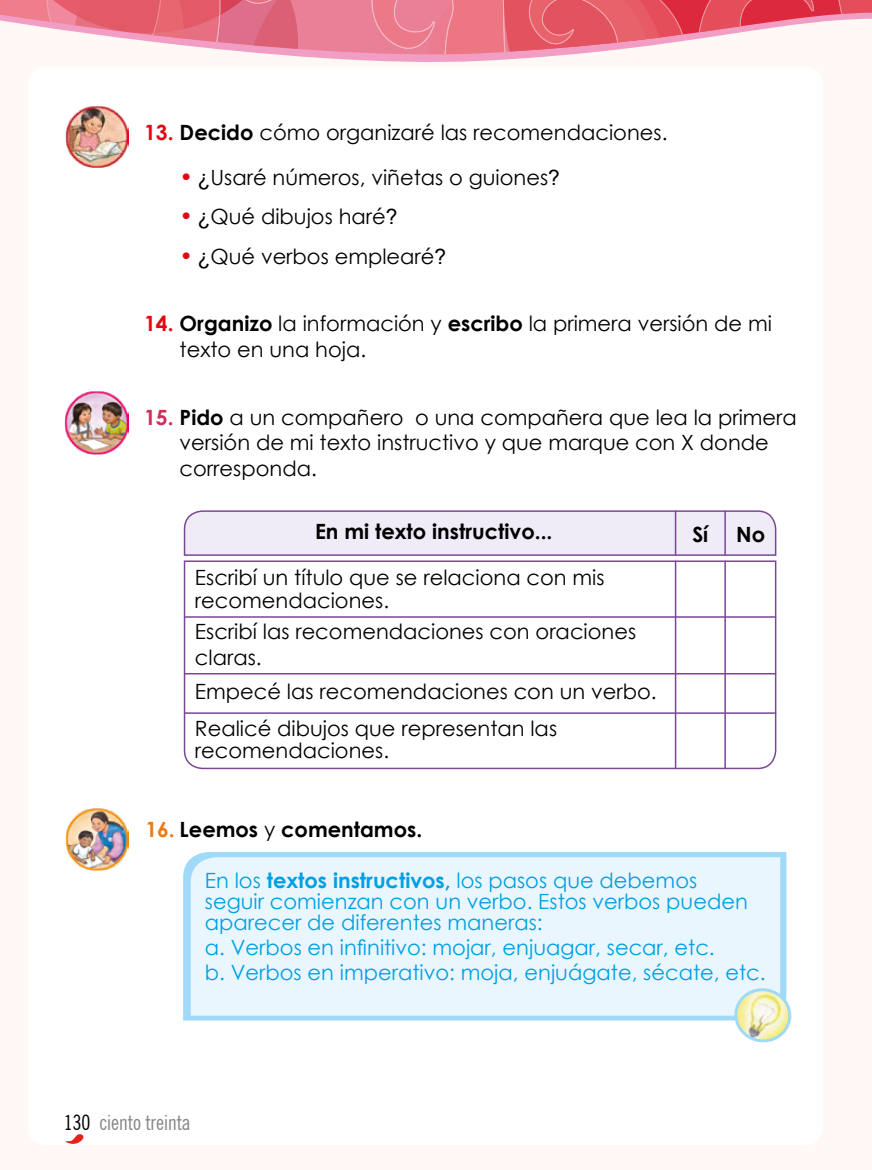
<style>
.page{position:relative;width:872px;height:1170px;background:#fff}
.page>*{position:absolute;margin:0;border:0;box-sizing:border-box;transform-origin:0 0}
.t1{font:21px/25.2px "Century Gothic";color:#000}
.t2{font:21px/21px "Century Gothic";color:#009fe3}
.t3{font:700 21px "Century Gothic";color:#000}
.t4{font:condensed 21px "News Gothic BT";color:#878787}
.s1{font-weight:700;color:#e30613}
.s2{font-weight:700}
.s3{font-size:22.5px;color:#e30613}
.s4{font-family:"Arial"}
.s5{font-weight:700;color:#cd2e5a}
.s6{color:#ef7914}
.s7{font-weight:400}
.s8{color:#000}
</style>
<div class="page">
<div style="left:0;top:0;width:872px;height:1169px;background:#fff8f5"></div>
<div style="left:28px;top:67px;width:795px;height:1077px;background:#fff;border-radius:18px"></div>
<svg style="left:0;top:0;width:872px;height:62px"></svg>
<svg style="left:65px;top:1134px;width:19px;height:10px"></svg>
<img style="left:65px;top:106px;width:63px;height:62px">
<svg style="left:183px;top:852px;width:603px;height:168px;background:#a6dcf8"></svg>
<div style="left:191px;top:857px;width:589px;height:158px;background:#eaf6fe"></div>
<img style="left:65px;top:391px;width:63px;height:63px">
<svg style="left:183px;top:560px;width:594px;height:209px"></svg>
<svg style="left:183px;top:510px;width:594px;height:46px;background:#e8e0f0"></svg>
<hr style="left:724px;top:561px;width:2px;height:207px;background:#7b4795">
<hr style="left:675px;top:561px;width:1px;height:207px;background:#7b4795">
<hr style="left:184px;top:616px;width:591px;height:1px;background:#7b4795">
<hr style="left:184px;top:673px;width:591px;height:1px;background:#7b4795">
<hr style="left:184px;top:712px;width:591px;height:1px;background:#7b4795">
<hr style="left:724px;top:511px;width:2px;height:44px;background:#7b4795">
<hr style="left:675px;top:511px;width:1px;height:44px;background:#7b4795">
<svg style="left:730px;top:983px;width:62px;height:60px"></svg>
<img style="left:65px;top:808px;width:63px;height:62px">
<p class="t1" style="left:144px;top:119px;width:525px"><span class="s1">13.</span> <span class="s2">Decido</span> cómo organizaré las recomendaciones.</p>
<p class="t1" style="left:180px;top:164px;width:382px"><span class="s3">•</span> <span class="s4">¿</span>Usaré números, viñetas o guiones<span class="s4">?</span></p>
<p class="t1" style="left:180px;top:204px;width:219px"><span class="s3">•</span> <span class="s4">¿</span>Qué dibujos haré<span class="s4">?</span></p>
<p class="t1" style="left:180px;top:243px;width:268px"><span class="s3">•</span> <span class="s4">¿</span>Qué verbos emplearé<span class="s4">?</span></p>
<p class="t1" style="left:180px;top:311px;width:594px;text-indent:-35px"><span class="s1">14.</span> <span class="s2">Organizo</span> la información y <span class="s2">escribo</span> la primera versión de mi texto en una hoja.</p>
<p class="t1" style="left:180px;top:404px;width:619px;text-indent:-35px"><span class="s5">15.</span> <span class="s2">Pido</span> a un compañero o una compañera que lea la primera versión de mi texto instructivo y que marque con X donde corresponda.</p>
<p class="t3" style="left:315px;top:515px;width:239px">En mi texto instructivo...</p>
<p class="t1" style="left:195px;top:566px;width:411px;line-height:22.5px">Escribí un título que se relaciona con mis recomendaciones.</p>
<p class="t1" style="left:195px;top:618px;width:443px">Escribí las recomendaciones con oraciones claras.</p>
<p class="t1" style="left:195px;top:673px;width:463px;line-height:36.6px">Empecé las recomendaciones con un verbo.<br>Realicé dibujos que representan las</p>
<p class="t1" style="left:195px;top:738px;width:196px">recomendaciones.</p>
<p class="t3" style="left:692px;top:518px;width:17px">Sí</p>
<p class="t3" style="left:736px;top:518px;width:30px">No</p>
<p class="t3" style="left:145px;top:813px;width:278px"><span class="s6">16.</span> Leemos <span class="s7">y</span> comentamos.</p>
<p class="t2" style="left:205px;top:869px;width:544px">En los <span class="s2">textos instructivos,</span> los pasos que debemos seguir comienzan con un verbo. Estos verbos pueden aparecer de diferentes maneras:</p>
<p class="t2" style="left:205px;top:934px;width:562px;line-height:25.2px">a. Verbos en infinitivo: mojar, enjuagar, secar, etc.<br>b. Verbos en imperativo: moja, enjuágate, sécate, etc.</p>
<p class="t4" style="left:64px;top:1109px;width:128px"><span class="s8">130</span> ciento treinta</p>
</div>
